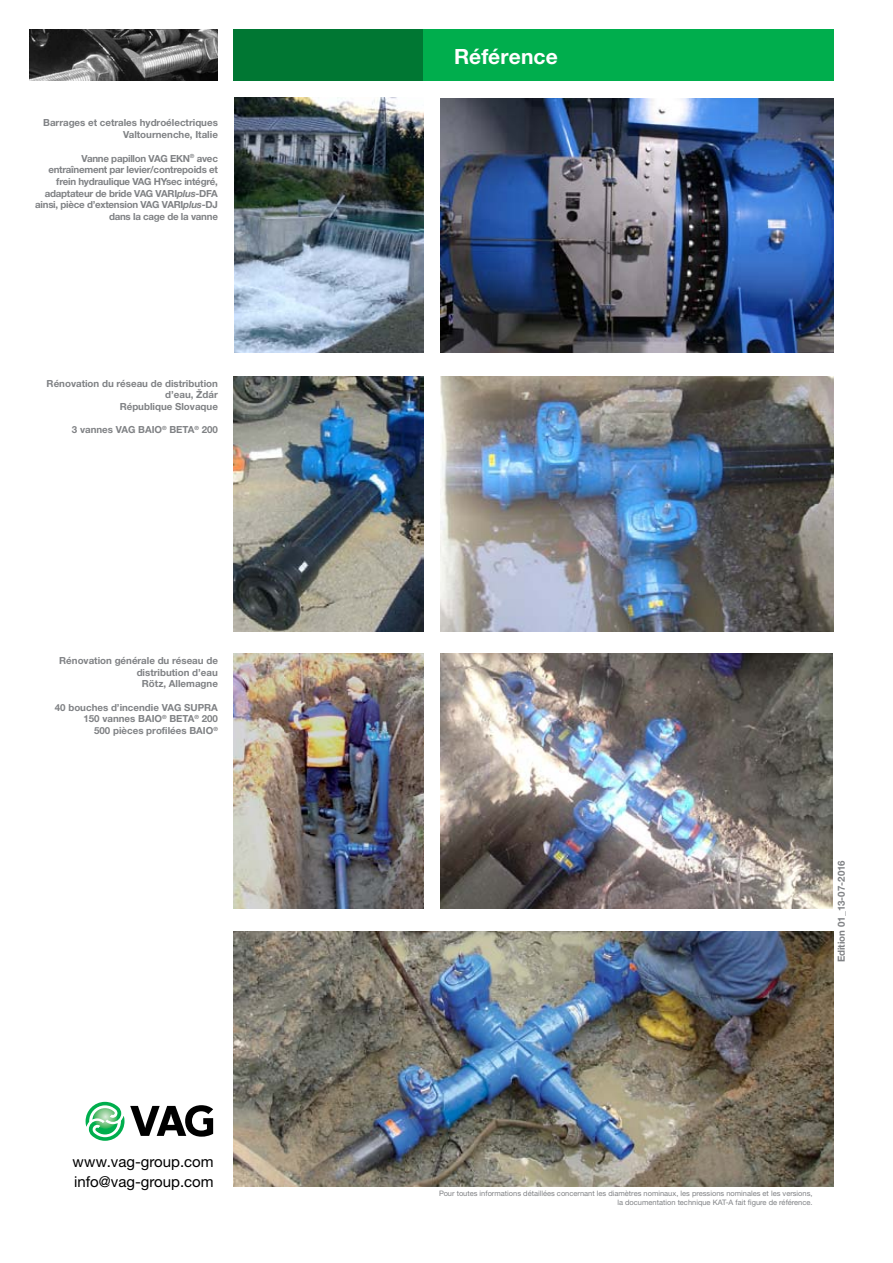
<style>
.page{position:relative;width:893px;height:1263px;background:#fff}
.page>*{position:absolute;margin:0;border:0;box-sizing:border-box;transform-origin:0 0}
.t1{font:700 21px "Helvetica Neue LTW1 G";letter-spacing:.005em;color:#fff}
.t2{font:15px/19.5px "Helvetica Neue LTW1 G";color:#000}
.t3{font:700 9.75px/11.7px "Helvetica Neue LTW1 G";color:#808285;text-align:right}
.t4{font:700 9.75px/11.7px "Helvetica Neue LTW1 G";letter-spacing:-.025em;color:#808285;text-align:right}
.t5{font:7.5px/9px "Helvetica Neue LTW1 G";color:#808285;text-align:right}
.s1{font-style:italic}
</style>
<div class="page">
<svg style="left:86px;top:1102px;width:127px;height:39px"></svg>
<div style="left:423px;top:30px;width:410px;height:51px;background:#00ae4d"></div>
<div style="left:234px;top:30px;width:189px;height:51px;background:#073"></div>
<img style="left:234px;top:376px;width:189px;height:255px">
<img style="left:440px;top:376px;width:393px;height:256px">
<img style="left:234px;top:654px;width:189px;height:255px">
<img style="left:234px;top:931px;width:599px;height:255px">
<img style="left:440px;top:654px;width:392px;height:255px">
<img style="left:30px;top:30px;width:188px;height:50px">
<img style="left:235px;top:98px;width:188px;height:255px">
<img style="left:440px;top:98px;width:393px;height:255px">
<p class="t3" style="left:43px;top:117px;width:176px">Barrages et cetrales hydroélectriques<br>Valtournenche, Italie</p>
<p class="t4" style="left:35px;top:152px;width:184px">Vanne papillon VAG EKN<sup>®</sup> avec entraînement par levier/contrepoids et frein hydraulique VAG HYsec intégré, adaptateur de bride VAG VARI<span class="s1">plus</span>-DFA ainsi, pièce d’extension VAG VARI<span class="s1">plus</span>-DJ dans la cage de la vanne</p>
<p class="t3" style="left:47px;top:377px;width:173px">Rénovation du réseau de distribution d’eau, Ždár<br>République Slovaque</p>
<p class="t3" style="left:72px;top:424px;width:148px">3 vannes VAG BAIO<sup>®</sup> BETA<sup>®</sup> 200</p>
<p class="t3" style="left:59px;top:655px;width:160px">Rénovation générale du réseau de distribution d’eau<br>Rötz, Allemagne</p>
<p class="t3" style="left:55px;top:701px;width:165px">40 bouches d’incendie VAG SUPRA<br>150 vannes BAIO<sup>®</sup> BETA<sup>®</sup> 200<br>500 pièces profilées BAIO<sup>®</sup></p>
<h2 class="t2" style="left:73px;top:1152px;width:143px">www.vag-group.com info@vag-group.com</h2>
<h1 class="t1" style="left:454px;top:43px;width:105px">Référence</h1>
<p class="t3" style="left:835px;top:962px;width:104px;rotate:-90deg">Edition 01_13-07-2016</p>
<p class="t5" style="left:439px;top:1189px;width:375px">Pour toutes informations détaillées concernant les diamètres nominaux, les pressions nominales et les versions, la documentation technique KAT-A fait figure de référence.</p>
</div>
